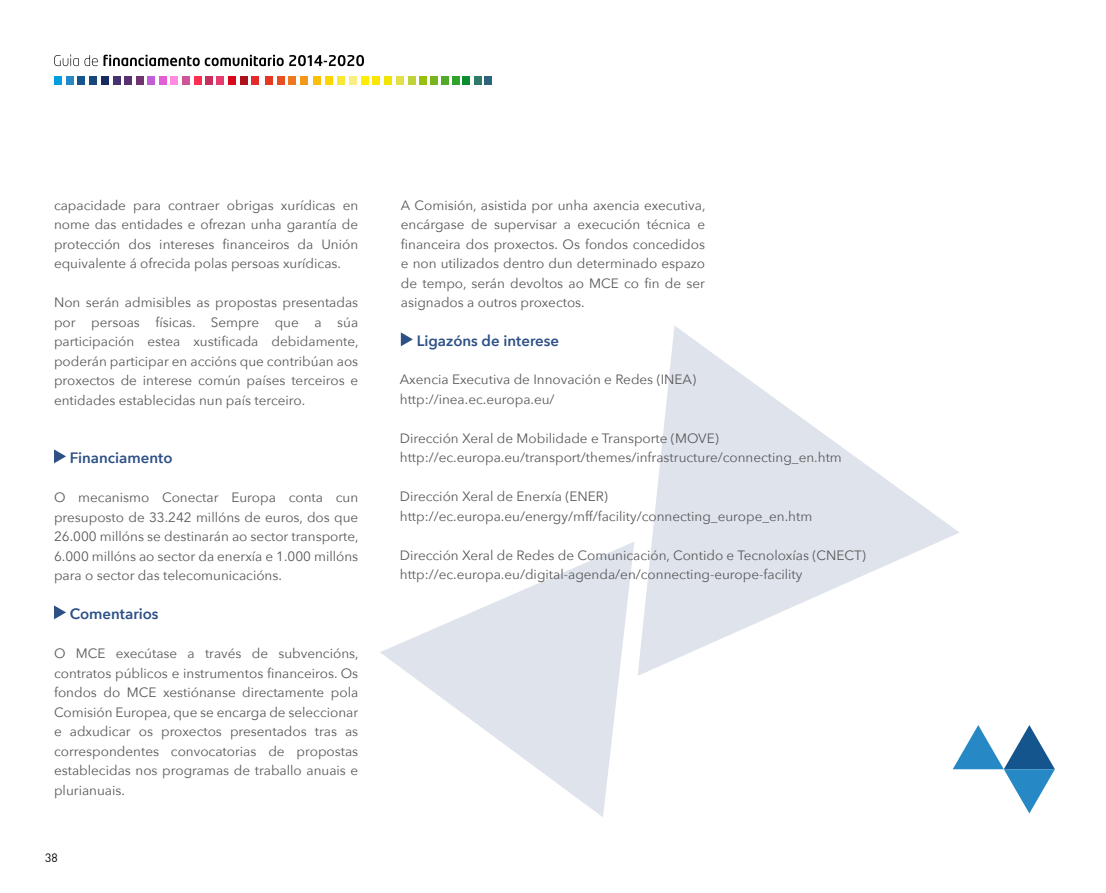
<style>
.page{position:relative;width:1106px;height:893px;background:#fff}
.page>*{position:absolute;margin:0;border:0;box-sizing:border-box;transform-origin:0 0}
.t1{font:600 15px "Avenir Next";color:#2d5085}
.t2{font:13.5px/19.5px "Avenir Next";color:#58585a;text-align:justify}
.t3{font:12px "DIN";color:#000}
</style>
<div class="page">
<svg style="left:54px;top:54px;width:310px;height:12px"></svg>
<div style="left:182px;top:77px;width:8px;height:8px;background:#ce5597"></div>
<div style="left:240px;top:77px;width:7px;height:8px;background:#ad111c"></div>
<div style="left:251px;top:77px;width:8px;height:8px;background:#e42a2d"></div>
<div style="left:171px;top:77px;width:7px;height:8px;background:#ff8be3"></div>
<div style="left:228px;top:77px;width:7px;height:8px;background:#da071b"></div>
<div style="left:159px;top:77px;width:7px;height:8px;background:#e35ed6"></div>
<div style="left:216px;top:77px;width:8px;height:8px;background:#e63c6f"></div>
<div style="left:147px;top:77px;width:8px;height:8px;background:#c45ed6"></div>
<div style="left:205px;top:77px;width:7px;height:8px;background:#c43160"></div>
<div style="left:136px;top:77px;width:8px;height:8px;background:#713270"></div>
<div style="left:194px;top:77px;width:7px;height:8px;background:#ff2e51"></div>
<div style="left:125px;top:77px;width:7px;height:8px;background:#583270"></div>
<div style="left:113px;top:77px;width:7px;height:8px;background:#463270"></div>
<div style="left:101px;top:77px;width:8px;height:8px;background:#172a5f"></div>
<div style="left:89px;top:77px;width:8px;height:8px;background:#194779"></div>
<div style="left:300px;top:77px;width:8px;height:8px;background:#f3971b"></div>
<div style="left:349px;top:77px;width:7px;height:8px;background:#f8ee84"></div>
<div style="left:408px;top:77px;width:7px;height:8px;background:#c1d13a"></div>
<div style="left:361px;top:77px;width:8px;height:8px;background:#ffed00"></div>
<div style="left:78px;top:77px;width:7px;height:8px;background:#14558d"></div>
<div style="left:289px;top:77px;width:7px;height:8px;background:#ed771d"></div>
<div style="left:337px;top:77px;width:8px;height:8px;background:#f8e937"></div>
<div style="left:396px;top:77px;width:8px;height:8px;background:#e4e047"></div>
<div style="left:66px;top:77px;width:7px;height:8px;background:#2689c5"></div>
<div style="left:277px;top:77px;width:7px;height:8px;background:#e74f20"></div>
<div style="left:325px;top:77px;width:8px;height:8px;background:#ffd500"></div>
<div style="left:384px;top:77px;width:8px;height:8px;background:#f3e400"></div>
<div style="left:54px;top:77px;width:8px;height:8px;background:#009ee0"></div>
<div style="left:265px;top:77px;width:8px;height:8px;background:#e53821"></div>
<div style="left:313px;top:77px;width:8px;height:8px;background:#fbbf08"></div>
<div style="left:372px;top:77px;width:8px;height:8px;background:#fce500"></div>
<div style="left:419px;top:77px;width:7px;height:8px;background:#97bf0d"></div>
<div style="left:430px;top:77px;width:7px;height:8px;background:#77b41f"></div>
<div style="left:441px;top:77px;width:7px;height:8px;background:#53aa28"></div>
<div style="left:452px;top:77px;width:7px;height:8px;background:#30a32c"></div>
<div style="left:474px;top:77px;width:8px;height:8px;background:#2f7a68"></div>
<div style="left:484px;top:77px;width:8px;height:8px;background:#2e637d"></div>
<div style="left:462px;top:77px;width:7px;height:8px;background:#098e2f"></div>
<svg style="left:54px;top:449px;width:12px;height:14px"></svg>
<svg style="left:54px;top:605px;width:12px;height:14px"></svg>
<svg style="left:401px;top:332px;width:12px;height:14px"></svg>
<svg style="left:638px;top:326px;width:321px;height:350px"></svg>
<svg style="left:380px;top:542px;width:254px;height:275px"></svg>
<svg style="left:952px;top:725px;width:102px;height:88px"></svg>
<p class="t2" style="left:54px;top:195px;width:306px">capacidade para contraer obrigas xurídicas en nome das entidades e ofrezan unha garantía de protección dos intereses financeiros da Unión equivalente á ofrecida polas persoas xurídicas.</p>
<p class="t2" style="left:54px;top:293px;width:306px">Non serán admisibles as propostas presentadas por persoas físicas. Sempre que a súa participación estea xustificada debidamente, poderán participar en accións que contribúan aos proxectos de interese común países terceiros e entidades establecidas nun país terceiro.</p>
<p class="t1" style="left:70px;top:449px;width:104px">Financiamento</p>
<p class="t2" style="left:54px;top:488px;width:306px">O mecanismo Conectar Europa conta cun presuposto de 33.242 millóns de euros, dos que 26.000 millóns se destinarán ao sector transporte, 6.000 millóns ao sector da enerxía e 1.000 millóns para o sector das telecomunicacións.</p>
<p class="t1" style="left:70px;top:605px;width:90px">Comentarios</p>
<p class="t2" style="left:54px;top:644px;width:306px">O MCE execútase a través de subvencións, contratos públicos e instrumentos financeiros. Os fondos do MCE xestiónanse directamente pola Comisión Europea, que se encarga de seleccionar e adxudicar os proxectos presentados tras as correspondentes convocatorias de propostas establecidas nos programas de traballo anuais e plurianuais.</p>
<p class="t3" style="left:45px;top:850px;width:14px">38</p>
<p class="t2" style="left:401px;top:195px;width:306px">A Comisión, asistida por unha axencia executiva, encárgase de supervisar a execución técnica e financeira dos proxectos. Os fondos concedidos e non utilizados dentro dun determinado espazo de tempo, serán devoltos ao MCE co fin de ser asignados a outros proxectos.</p>
<p class="t1" style="left:417px;top:332px;width:144px">Ligazóns de interese</p>
<p class="t2" style="left:400px;top:370px;width:298px">Axencia Executiva de Innovación e Redes (INEA) http://inea.ec.europa.eu/</p>
<p class="t2" style="left:400px;top:428px;width:443px">Dirección Xeral de Mobilidade e Transporte (MOVE) http://ec.europa.eu/transport/themes/infrastructure/connecting_en.htm</p>
<p class="t2" style="left:400px;top:487px;width:414px">Dirección Xeral de Enerxía (ENER) http://ec.europa.eu/energy/mff/facility/connecting_europe_en.htm</p>
<p class="t2" style="left:400px;top:545px;width:467px">Dirección Xeral de Redes de Comunicación, Contido e Tecnoloxías (CNECT) http://ec.europa.eu/digital-agenda/en/connecting-europe-facility</p>
</div>
